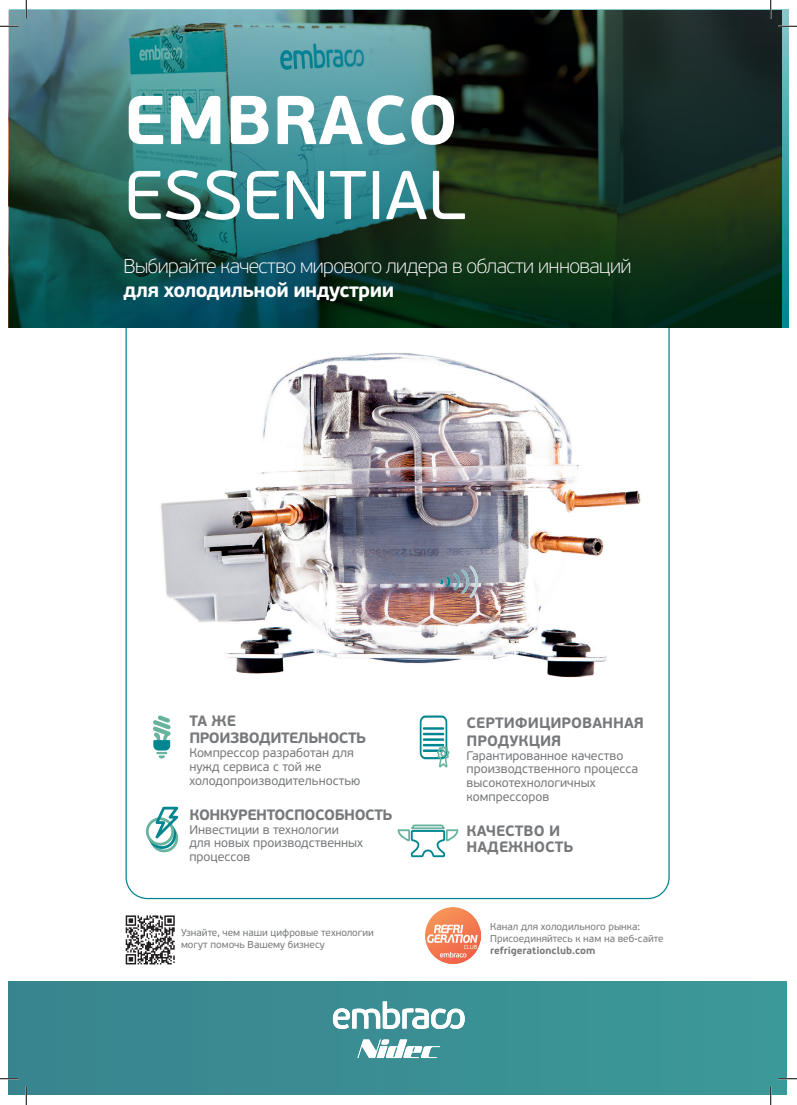
<style>
.page{position:relative;width:797px;height:1105px;background:#fff}
.page>*{position:absolute;margin:0;border:0;box-sizing:border-box;transform-origin:0 0}
.t1{font:68.75px "Embraco Beau Sans";color:#fff}
.t2{font:700 68.75px "Embraco Beau Sans";color:#fff}
.t3{font:100 20px "Embraco Beau Sans";letter-spacing:-.03em;color:#fff}
.t4{font:700 20px "Embraco Beau Sans";letter-spacing:-.03em;color:#fff}
.t5{font:700 15px/17.5px "Embraco Beau Sans";color:#76787b}
.t6{font:700 15px/17.5px "Embraco Beau Sans";letter-spacing:-.02em;color:#76787b}
.t7{font:12.5px/13.8px "Embraco Beau Sans";color:#76787b}
.t8{font:10px/12px "Embraco Beau Sans";color:#76787b}
.t9{font:700 10px "Embraco Beau Sans";color:#76787b}
</style>
<div class="page">
<svg style="left:125px;top:327px;width:545px;height:573px"></svg>
<img style="left:9px;top:9px;width:779px;height:318px">
<svg style="left:440px;top:566px;width:38px;height:32px"></svg>
<img style="left:425px;top:908px;width:56px;height:56px">
<svg style="left:153px;top:715px;width:18px;height:44px"></svg>
<svg style="left:420px;top:715px;width:29px;height:53px"></svg>
<div style="left:9px;top:982px;width:777px;height:113px;background:#3a8e93"></div>
<svg style="left:333px;top:1001px;width:131px;height:28px"></svg>
<svg style="left:357px;top:1039px;width:83px;height:19px"></svg>
<svg style="left:126px;top:915px;width:49px;height:49px"></svg>
<svg style="left:397px;top:824px;width:61px;height:33px"></svg>
<svg style="left:146px;top:807px;width:32px;height:45px"></svg>
<svg style="left:0;top:25px;width:19px;height:2px"></svg>
<svg style="left:778px;top:25px;width:19px;height:2px"></svg>
<svg style="left:0;top:1078px;width:19px;height:1px"></svg>
<svg style="left:778px;top:1078px;width:19px;height:1px"></svg>
<svg style="left:25px;top:0;width:2px;height:19px"></svg>
<svg style="left:25px;top:1086px;width:2px;height:19px"></svg>
<svg style="left:770px;top:0;width:1px;height:19px"></svg>
<svg style="left:770px;top:1086px;width:1px;height:19px"></svg>
<h1 class="t2" style="left:124px;top:78px;width:336px">EMBRACO</h1>
<h1 class="t1" style="left:124px;top:156px;width:343px">ESSENTIAL</h1>
<h2 class="t3" style="left:124px;top:255px;width:509px">Выбирайте качество мирового лидера в области инноваций</h2>
<h2 class="t4" style="left:124px;top:278px;width:272px">для холодильной индустрии</h2>
<p class="t6" style="left:189px;top:712px;width:178px">ТА ЖЕ<br>ПРОИЗВОДИТЕЛЬНОСТЬ</p>
<p class="t7" style="left:189px;top:746px;width:172px">Компрессор разработан для нужд сервиса с той же холодопроизводительностью</p>
<p class="t6" style="left:189px;top:806px;width:205px">КОНКУРЕНТОСПОСОБНОСТЬ</p>
<p class="t7" style="left:189px;top:823px;width:175px">Инвестиции в технологии для новых производственных процессов</p>
<p class="t5" style="left:466px;top:823px;width:108px;line-height:16.2px">КАЧЕСТВО И<br>НАДЕЖНОСТЬ</p>
<p class="t5" style="left:466px;top:715px;width:179px">СЕРТИФИЦИРОВАННАЯ<br>ПРОДУКЦИЯ</p>
<p class="t7" style="left:466px;top:749px;width:173px">Гарантированное качество производственного процесса высокотехнологичных компрессоров</p>
<p class="t8" style="left:181px;top:926px;width:194px">Узнайте, чем наши цифровые технологии могут помочь Вашему бизнесу</p>
<p class="t8" style="left:490px;top:920px;width:175px">Канал для холодильного рынка:<br>Присоединяйтесь к нам на веб-сайте</p>
<p class="t9" style="left:490px;top:944px;width:107px">refrigerationclub.com</p>
</div>
